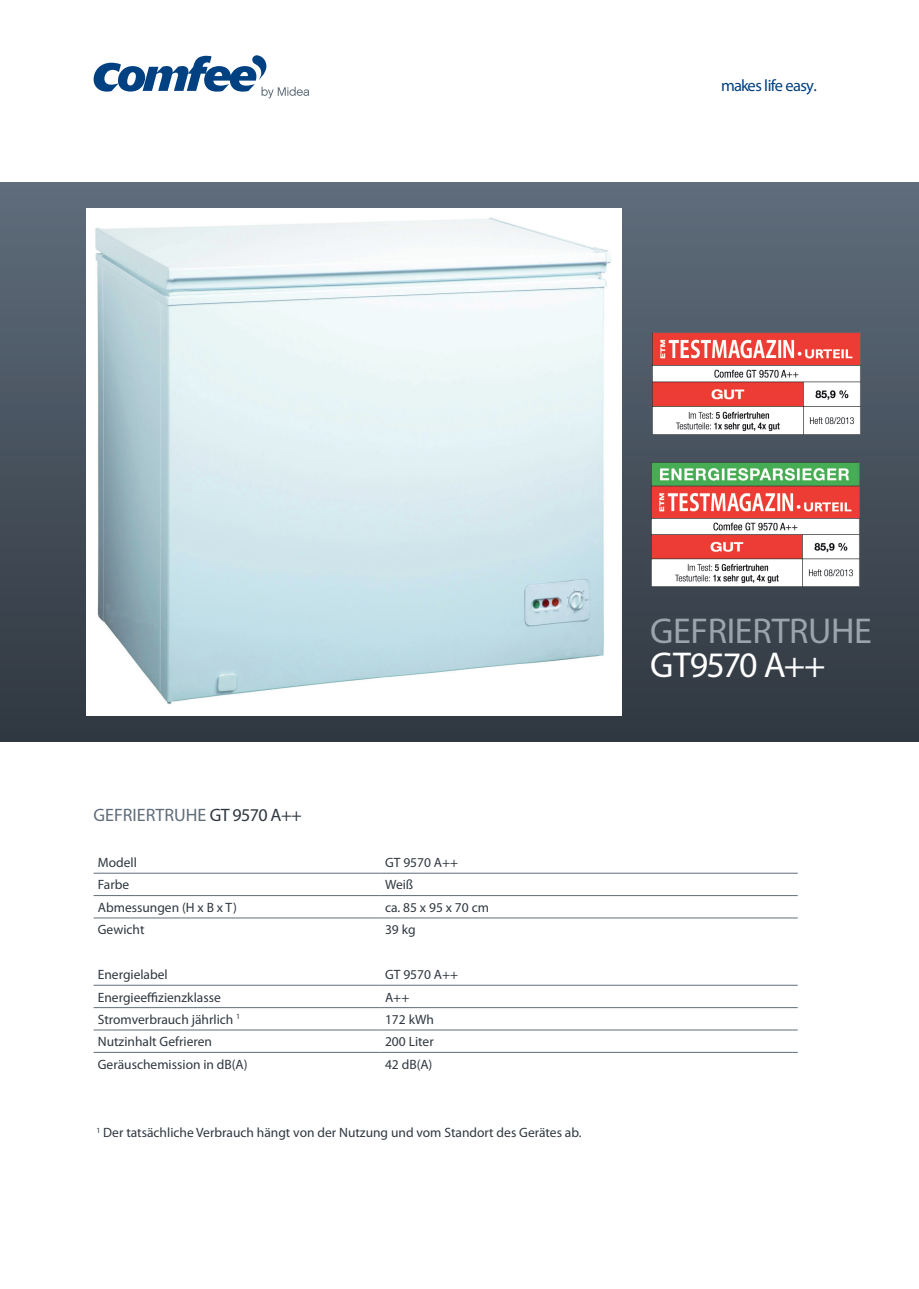
<style>
.page{position:relative;width:919px;height:1289px;background:#fff}
.page>*{position:absolute;margin:0;border:0;box-sizing:border-box;transform-origin:0 0}
.t1{font:36px "Myriad Pro";letter-spacing:-.01em;color:#9ba3ac}
.t2{font:36px "Myriad Pro";letter-spacing:-.05em;color:#fff}
.t3{font:18px "Myriad Pro";color:#606d7b}
.t4{font:16.5px "Myriad Pro";letter-spacing:-.045em;color:#014081}
.t5{font:13.5px "Myriad Pro";color:#2f3740}
.s1{color:#2f3740}
</style>
<div class="page">
<div style="left:0;top:183px;width:918px;height:558px;background:linear-gradient(to bottom,#5e6c7a,#313841)"></div>
<svg style="left:94px;top:55px;width:215px;height:44px"></svg>
<hr style="left:94px;top:873px;width:287px;height:1px;background:#606d7b">
<hr style="left:381px;top:873px;width:416px;height:1px;background:#606d7b">
<hr style="left:94px;top:895px;width:287px;height:1px;background:#606d7b">
<hr style="left:381px;top:895px;width:416px;height:1px;background:#606d7b">
<hr style="left:94px;top:917px;width:287px;height:1px;background:#606d7b">
<hr style="left:381px;top:917px;width:416px;height:1px;background:#606d7b">
<hr style="left:94px;top:984px;width:287px;height:1px;background:#606d7b">
<hr style="left:381px;top:984px;width:416px;height:1px;background:#606d7b">
<hr style="left:94px;top:1007px;width:287px;height:1px;background:#606d7b">
<hr style="left:94px;top:1029px;width:287px;height:1px;background:#606d7b">
<hr style="left:94px;top:1052px;width:287px;height:1px;background:#606d7b">
<hr style="left:381px;top:1007px;width:416px;height:1px;background:#606d7b">
<hr style="left:381px;top:1029px;width:416px;height:1px;background:#606d7b">
<hr style="left:381px;top:1052px;width:416px;height:1px;background:#606d7b">
<img style="left:86px;top:209px;width:535px;height:506px">
<img style="left:652px;top:333px;width:208px;height:101px">
<img style="left:651px;top:462px;width:208px;height:124px">
<p class="t4" style="left:721px;top:75px;width:97px">makes life easy.</p>
<h2 class="t3" style="left:94px;top:804px;width:210px">GEFRIERTRUHE <span class="s1">GT 9570 A++</span></h2>
<p class="t5" style="left:98px;top:854px;width:41px">Modell</p>
<p class="t5" style="left:385px;top:854px;width:75px">GT 9570 A++</p>
<p class="t5" style="left:98px;top:876px;width:33px">Farbe</p>
<p class="t5" style="left:385px;top:876px;width:30px">Weiß</p>
<p class="t5" style="left:98px;top:899px;width:140px">Abmessungen (H x B x T)</p>
<p class="t5" style="left:385px;top:899px;width:105px">ca. 85 x 95 x 70 cm</p>
<p class="t5" style="left:98px;top:921px;width:48px">Gewicht</p>
<p class="t5" style="left:385px;top:921px;width:32px">39 kg</p>
<p class="t5" style="left:98px;top:966px;width:71px">Energielabel</p>
<p class="t5" style="left:385px;top:966px;width:75px">GT 9570 A++</p>
<p class="t5" style="left:98px;top:988px;width:125px">Energieeffizienzklasse</p>
<p class="t5" style="left:385px;top:988px;width:26px">A++</p>
<p class="t5" style="left:98px;top:1011px;width:144px">Stromverbrauch jährlich <sup>1</sup></p>
<p class="t5" style="left:385px;top:1011px;width:50px">172 kWh</p>
<p class="t5" style="left:98px;top:1033px;width:116px">Nutzinhalt Gefrieren</p>
<p class="t5" style="left:385px;top:1033px;width:50px">200 Liter</p>
<p class="t5" style="left:98px;top:1055px;width:151px">Geräuschemission in dB(A)</p>
<p class="t5" style="left:385px;top:1055px;width:49px">42 dB(A)</p>
<p class="t5" style="left:96px;top:1124px;width:486px"><sup>1</sup> Der tatsächliche Verbrauch hängt von der Nutzung und vom Standort des Gerätes ab.</p>
<h1 class="t1" style="left:650px;top:608px;width:223px">GEFRIERTRUHE</h1>
<h1 class="t2" style="left:650px;top:642px;width:177px">GT9570 A++</h1>
</div>
